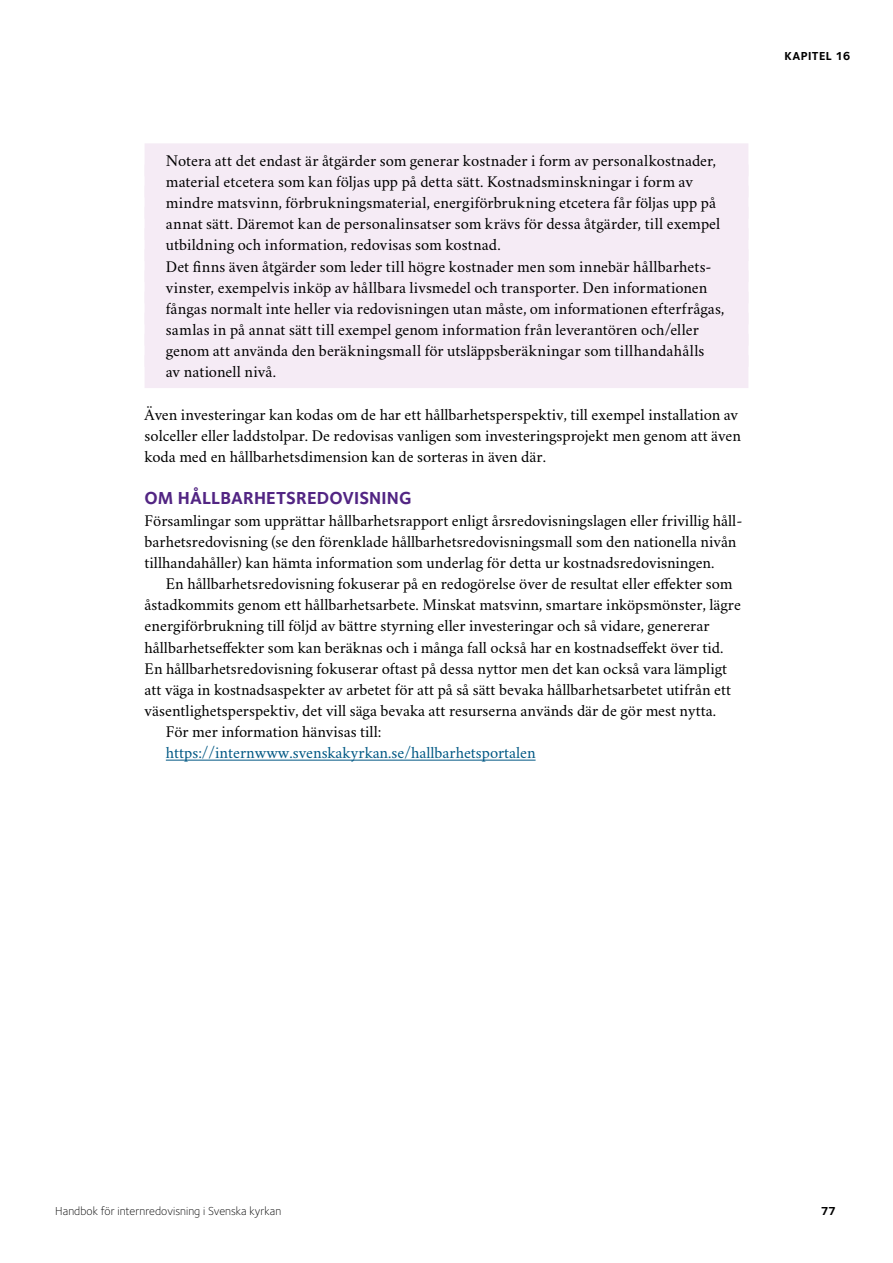
<style>
.page{position:relative;width:893px;height:1263px;background:#fff}
.page>*{position:absolute;margin:0;border:0;box-sizing:border-box;transform-origin:0 0}
.rubrik_2{font:700 18px "Foundry Sterling OT3";letter-spacing:.005em;color:#522583}
.bröd_-_ögonpunkt{font:16.5px "Crimson Svk 2.0";letter-spacing:.005em;color:#000}
.bröd_m_indrag{font:16.5px/21.1px "Crimson Svk 2.0";color:#000}
.bröd{font:16.5px/21.1px "Crimson Svk 2.0";color:#000}
.bröd_m_indrag-2{font:16.5px "Crimson Svk 2.0";color:#005884}
.t1{font:300 12px "Foundry Sterling OT3";letter-spacing:.005em;color:#000}
.t2{font:700 12px "Foundry Sterling OT3";letter-spacing:.03em;color:#000}
</style>
<div class="page">
<div style="left:145px;top:143px;width:603px;height:33px;background:#f5ebf5"></div>
<div style="left:145px;top:165px;width:603px;height:33px;background:#f5ebf5"></div>
<div style="left:145px;top:186px;width:603px;height:33px;background:#f5ebf5"></div>
<div style="left:145px;top:207px;width:603px;height:33px;background:#f5ebf5"></div>
<div style="left:145px;top:228px;width:603px;height:33px;background:#f5ebf5"></div>
<div style="left:145px;top:249px;width:603px;height:33px;background:#f5ebf5"></div>
<div style="left:145px;top:270px;width:603px;height:33px;background:#f5ebf5"></div>
<div style="left:145px;top:292px;width:603px;height:33px;background:#f5ebf5"></div>
<div style="left:145px;top:313px;width:603px;height:33px;background:#f5ebf5"></div>
<div style="left:145px;top:334px;width:603px;height:33px;background:#f5ebf5"></div>
<div style="left:145px;top:355px;width:603px;height:33px;background:#f5ebf5"></div>
<hr style="left:166px;top:760px;width:370px;height:1px;background:#005884">
<p class="bröd_-_ögonpunkt" style="left:166px;top:149px;width:552px">Notera att det endast är åtgärder som generar kostnader i form av personalkostnader,</p>
<p class="bröd_-_ögonpunkt" style="left:166px;top:171px;width:529px">material etcetera som kan följas upp på detta sätt. Kostnadsminskningar i form av</p>
<p class="bröd_-_ögonpunkt" style="left:166px;top:192px;width:552px">mindre matsvinn, förbrukningsmaterial, energiförbrukning etcetera får följas upp på</p>
<p class="bröd_-_ögonpunkt" style="left:166px;top:213px;width:556px">annat sätt. Däremot kan de personalinsatser som krävs för dessa åtgärder, till exempel</p>
<p class="bröd_-_ögonpunkt" style="left:166px;top:234px;width:336px">utbildning och information, redovisas som kostnad.</p>
<p class="bröd_-_ögonpunkt" style="left:166px;top:255px;width:547px">Det finns även åtgärder som leder till högre kostnader men som innebär hållbarhets-</p>
<p class="bröd_-_ögonpunkt" style="left:166px;top:276px;width:543px">vinster, exempelvis inköp av hållbara livsmedel och transporter. Den informationen</p>
<p class="bröd_-_ögonpunkt" style="left:166px;top:298px;width:560px">fångas normalt inte heller via redovisningen utan måste, om informationen efterfrågas,</p>
<p class="bröd_-_ögonpunkt" style="left:166px;top:319px;width:534px">samlas in på annat sätt till exempel genom information från leverantören och/eller</p>
<p class="bröd_-_ögonpunkt" style="left:166px;top:340px;width:540px">genom att använda den beräkningsmall för utsläppsberäkningar som tillhandahålls</p>
<p class="bröd_-_ögonpunkt" style="left:166px;top:361px;width:112px">av nationell nivå.</p>
<p class="bröd" style="left:145px;top:403px;width:598px">Även investeringar kan kodas om de har ett hållbarhetsperspektiv, till exempel installation av solceller eller laddstolpar. De redovisas vanligen som investeringsprojekt men genom att även koda med en hållbarhetsdimension kan de sorteras in även där.</p>
<h2 class="rubrik_2" style="left:145px;top:484px;width:269px">OM HÅLLBARHETSREDOVISNING</h2>
<p class="bröd" style="left:145px;top:509px;width:599px">Församlingar som upprättar hållbarhetsrapport enligt årsredovisningslagen eller frivillig håll&shy;barhetsredovisning (se den förenklade hållbarhetsredovisningsmall som den nationella nivån tillhandahåller) kan hämta information som underlag för detta ur kostnadsredovisningen.</p>
<p class="bröd_m_indrag" style="left:145px;top:572px;width:598px;text-indent:21px">En hållbarhetsredovisning fokuserar på en redogörelse över de resultat eller effekter som åstadkommits genom ett hållbarhetsarbete. Minskat matsvinn, smartare inköpsmönster, lägre energiförbrukning till följd av bättre styrning eller investeringar och så vidare, genererar hållbarhetseffekter som kan beräknas och i många fall också har en kostnadseffekt över tid.<br>En hållbarhetsredovisning fokuserar oftast på dessa nyttor men det kan också vara lämpligt att väga in kostnadsaspekter av arbetet för att på så sätt bevaka hållbarhetsarbetet utifrån ett väsentlighetsperspektiv, det vill säga bevaka att resurserna används där de gör mest nytta.</p>
<p class="bröd_m_indrag" style="left:166px;top:720px;width:217px">För mer information hänvisas till:</p>
<p class="bröd_m_indrag-2" style="left:166px;top:742px;width:371px">https://internwww.svenskakyrkan.se/hallbarhetsportalen</p>
<p class="t2" style="left:784px;top:47px;width:68px">KAPITEL 16</p>
<p class="t1" style="left:55px;top:1202px;width:228px">Handbok för internredovisning i Svenska kyrkan</p>
<p class="t2" style="left:821px;top:1201px;width:17px">77</p>
</div>
